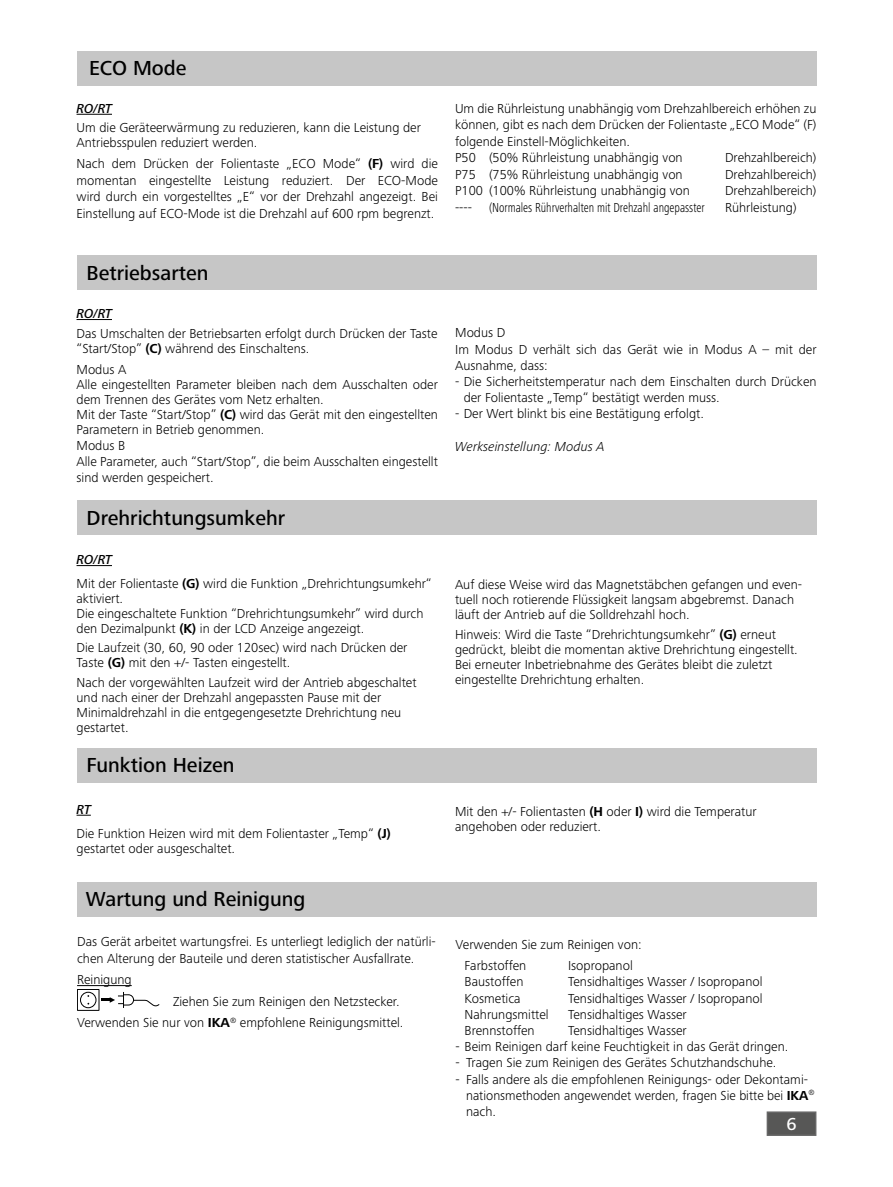
<style>
.page{position:relative;width:893px;height:1187px;background:#fff}
.page>*{position:absolute;margin:0;border:0;box-sizing:border-box;transform-origin:0 0}
.t1{font:500 21px "Frutiger Next IKA";color:#000}
.t2{font:500 18px "Frutiger Next IKA";color:#fff}
.t3{font:300 13.5px/14.9px "Frutiger Next IKA";color:#000}
.t4{font:300 condensed 13.5px "Frutiger Next IKA";color:#000;scale:.9 1}
.t5{font:italic 300 13.5px "Frutiger Next IKA";color:#000}
.t6{font:italic 500 13.5px "Frutiger Next IKA";letter-spacing:-.005em;color:#000}
.s1{font-weight:700}
.s2{font-stretch:normal}
.s3{font-weight:500;font-style:italic}
</style>
<div class="page">
<div style="left:767px;top:1111px;width:49px;height:24px;background:#575756;border:2px solid #666"></div>
<svg style="left:77px;top:814px;width:14px;height:1px"></svg>
<div style="left:77px;top:748px;width:739px;height:34px;background:#c6c6c6"></div>
<div style="left:77px;top:51px;width:739px;height:34px;background:#c6c6c6"></div>
<hr style="left:77px;top:114px;width:35px;height:1px;background:#000">
<hr style="left:77px;top:565px;width:35px;height:1px;background:#000">
<div style="left:77px;top:501px;width:739px;height:34px;background:#c6c6c6"></div>
<hr style="left:77px;top:319px;width:35px;height:1px;background:#000">
<div style="left:77px;top:256px;width:739px;height:34px;background:#c6c6c6"></div>
<hr style="left:77px;top:985px;width:55px;height:1px;background:#000">
<div style="left:77px;top:882px;width:740px;height:34px;background:#c6c6c6"></div>
<svg style="left:77px;top:989px;width:83px;height:21px"></svg>
<h1 class="t1" style="left:89px;top:56px;width:99px">ECO Mode</h1>
<p class="t6" style="left:77px;top:101px;width:37px">RO/RT</p>
<p class="t3" style="left:77px;top:120px;width:346px">Um die Geräteerwärmung zu reduzieren, kann die Leistung der<br>Antriebsspulen reduziert werden.</p>
<p class="t3" style="left:77px;top:156px;width:363px;line-height:16.5px;text-align:justify">Nach dem Drücken der Folientaste „ECO Mode“ <span class="s1">(F)</span> wird die momentan eingestellte Leistung reduziert. Der ECO-Mode wird durch ein vorgestelltes „E“ vor der Drehzahl angezeigt. Bei Einstellung auf ECO-Mode ist die Drehzahl auf 600 rpm begrenzt.</p>
<p class="t3" style="left:455px;top:100px;width:363px;line-height:16.5px">Um die Rührleistung unabhängig vom Drehzahlbereich erhöhen zu können, gibt es nach dem Drücken der Folientaste „ECO Mode“ (F) folgende Einstell-Möglichkeiten.<br>P50 (50% Rührleistung unabhängig von</p>
<p class="t3" style="left:725px;top:150px;width:93px">Drehzahlbereich)</p>
<p class="t3" style="left:455px;top:167px;width:229px">P75 (75% Rührleistung unabhängig von</p>
<p class="t3" style="left:725px;top:167px;width:93px">Drehzahlbereich)</p>
<p class="t3" style="left:455px;top:183px;width:236px">P100 (100% Rührleistung unabhängig von</p>
<p class="t3" style="left:725px;top:183px;width:93px">Drehzahlbereich)</p>
<p class="t3" style="left:455px;top:200px;width:19px">----</p>
<p class="t4" style="left:489px;top:200px;width:241px"><span class="s2">(</span>Normales Rührverhalten mit Drehzahl angepasster</p>
<p class="t3" style="left:725px;top:200px;width:73px">Rührleistung)</p>
<h1 class="t1" style="left:87px;top:260px;width:123px">Betriebsarten</h1>
<p class="t6" style="left:77px;top:306px;width:37px">RO/RT</p>
<p class="t3" style="left:77px;top:325px;width:363px">Das Umschalten der Betriebsarten erfolgt durch Drücken der Taste “Start/Stop” <span class="s1">(C)</span> während des Einschaltens.</p>
<p class="t3" style="left:77px;top:361px;width:363px;line-height:15.5px">Modus A<br>Alle eingestellten Parameter bleiben nach dem Ausschalten oder dem Trennen des Gerätes vom Netz erhalten.<br>Mit der Taste “Start/Stop” <span class="s1">(C)</span> wird das Gerät mit den eingestellten Parametern in Betrieb genommen.<br>Modus B<br>Alle Parameter, auch “Start/Stop”, die beim Ausschalten eingestellt sind werden gespeichert.</p>
<h1 class="t1" style="left:87px;top:505px;width:200px">Drehrichtungsumkehr</h1>
<p class="t3" style="left:77px;top:547px;width:357px;line-height:23.9px"><span class="s3">RO/RT<br></span>Mit der Folientaste <span class="s1">(G)</span> wird die Funktion „Drehrichtungsumkehr“</p>
<p class="t3" style="left:77px;top:591px;width:348px">aktiviert.<br>Die eingeschaltete Funktion “Drehrichtungsumkehr” wird durch den Dezimalpunkt <span class="s1">(K)</span> in der LCD Anzeige angezeigt.</p>
<p class="t3" style="left:77px;top:640px;width:332px">Die Laufzeit (30, 60, 90 oder 120sec) wird nach Drücken der<br>Taste <span class="s1">(G)</span> mit den +/- Tasten eingestellt.</p>
<p class="t3" style="left:77px;top:675px;width:342px">Nach der vorgewählten Laufzeit wird der Antrieb abgeschaltet und nach einer der Drehzahl angepassten Pause mit der Minimaldrehzahl in die entgegengesetzte Drehrichtung neu gestartet.</p>
<h1 class="t1" style="left:87px;top:753px;width:150px">Funktion Heizen</h1>
<p class="t3" style="left:77px;top:797px;width:316px;line-height:23.9px"><span class="s3">RT<br></span>Die Funktion Heizen wird mit dem Folientaster „Temp“ <span class="s1">(J)</span></p>
<p class="t3" style="left:77px;top:840px;width:160px">gestartet oder ausgeschaltet.</p>
<h1 class="t1" style="left:86px;top:887px;width:221px">Wartung und Reinigung</h1>
<p class="t3" style="left:77px;top:933px;width:360px;line-height:16.2px">Das Gerät arbeitet wartungsfrei. Es unterliegt lediglich der natürli&shy;chen Alterung der Bauteile und deren statistischer Ausfallrate.</p>
<p class="t3" style="left:77px;top:972px;width:56px">Reinigung</p>
<p class="t3" style="left:77px;top:990px;width:328px;line-height:21.6px;text-align:right">Ziehen Sie zum Reinigen den Netzstecker.<br>Verwenden Sie nur von <span class="s1">IKA</span><sup>®</sup> empfohlene Reinigungsmittel.</p>
<p class="t3" style="left:455px;top:325px;width:363px;line-height:16.2px">Modus D<br>Im Modus D verhält sich das Gerät wie in Modus A – mit der<br>Ausnahme, dass:</p>
<p class="t3" style="left:464px;top:373px;width:354px;line-height:16.2px;text-indent:-9px">- Die Sicherheitstemperatur nach dem Einschalten durch Drücken der Folientaste „Temp“ bestätigt werden muss.</p>
<p class="t3" style="left:455px;top:406px;width:250px">- Der Wert blinkt bis eine Bestätigung erfolgt.</p>
<p class="t5" style="left:455px;top:438px;width:151px">Werkseinstellung: Modus A</p>
<p class="t3" style="left:455px;top:577px;width:349px">Auf diese Weise wird das Magnetstäbchen gefangen und even&shy;tuell noch rotierende Flüssigkeit langsam abgebremst. Danach läuft der Antrieb auf die Solldrehzahl hoch.</p>
<p class="t3" style="left:455px;top:627px;width:344px">Hinweis: Wird die Taste “Drehrichtungsumkehr” <span class="s1">(G)</span> erneut gedrückt, bleibt die momentan aktive Drehrichtung eingestellt.<br>Bei erneuter Inbetriebnahme des Gerätes bleibt die zuletzt eingestellte Drehrichtung erhalten.</p>
<p class="t3" style="left:455px;top:804px;width:303px">Mit den +/- Folientasten <span class="s1">(H</span> oder <span class="s1">I)</span> wird die Temperatur angehoben oder reduziert.</p>
<p class="t3" style="left:465px;top:933px;width:179px;line-height:21.6px;text-indent:-9px">Verwenden Sie zum Reinigen von:<br>Farbstoffen</p>
<p class="t3" style="left:568px;top:958px;width:66px">Isopropanol</p>
<p class="t3" style="left:465px;top:974px;width:60px">Baustoffen</p>
<p class="t3" style="left:568px;top:974px;width:196px">Tensidhaltiges Wasser / Isopropanol</p>
<p class="t3" style="left:465px;top:990px;width:58px">Kosmetica</p>
<p class="t3" style="left:568px;top:990px;width:196px">Tensidhaltiges Wasser / Isopropanol</p>
<p class="t3" style="left:465px;top:1006px;width:86px">Nahrungsmittel</p>
<p class="t3" style="left:568px;top:1006px;width:120px">Tensidhaltiges Wasser</p>
<p class="t3" style="left:465px;top:1022px;width:72px">Brennstoffen</p>
<p class="t3" style="left:568px;top:1022px;width:120px">Tensidhaltiges Wasser</p>
<p class="t3" style="left:456px;top:1039px;width:334px">- Beim Reinigen darf keine Feuchtigkeit in das Gerät dringen.</p>
<p class="t3" style="left:456px;top:1055px;width:322px">- Tragen Sie zum Reinigen des Gerätes Schutzhandschuhe.</p>
<p class="t3" style="left:466px;top:1070px;width:350px;line-height:16.2px;text-indent:-10px">- Falls andere als die empfohlenen Reinigungs- oder Dekontami&shy;nationsmethoden angewendet werden, fragen Sie bitte bei <span class="s1">IKA</span><sup>® </sup>nach.</p>
<h2 class="t2" style="left:786px;top:1113px;width:12px">6</h2>
</div>
